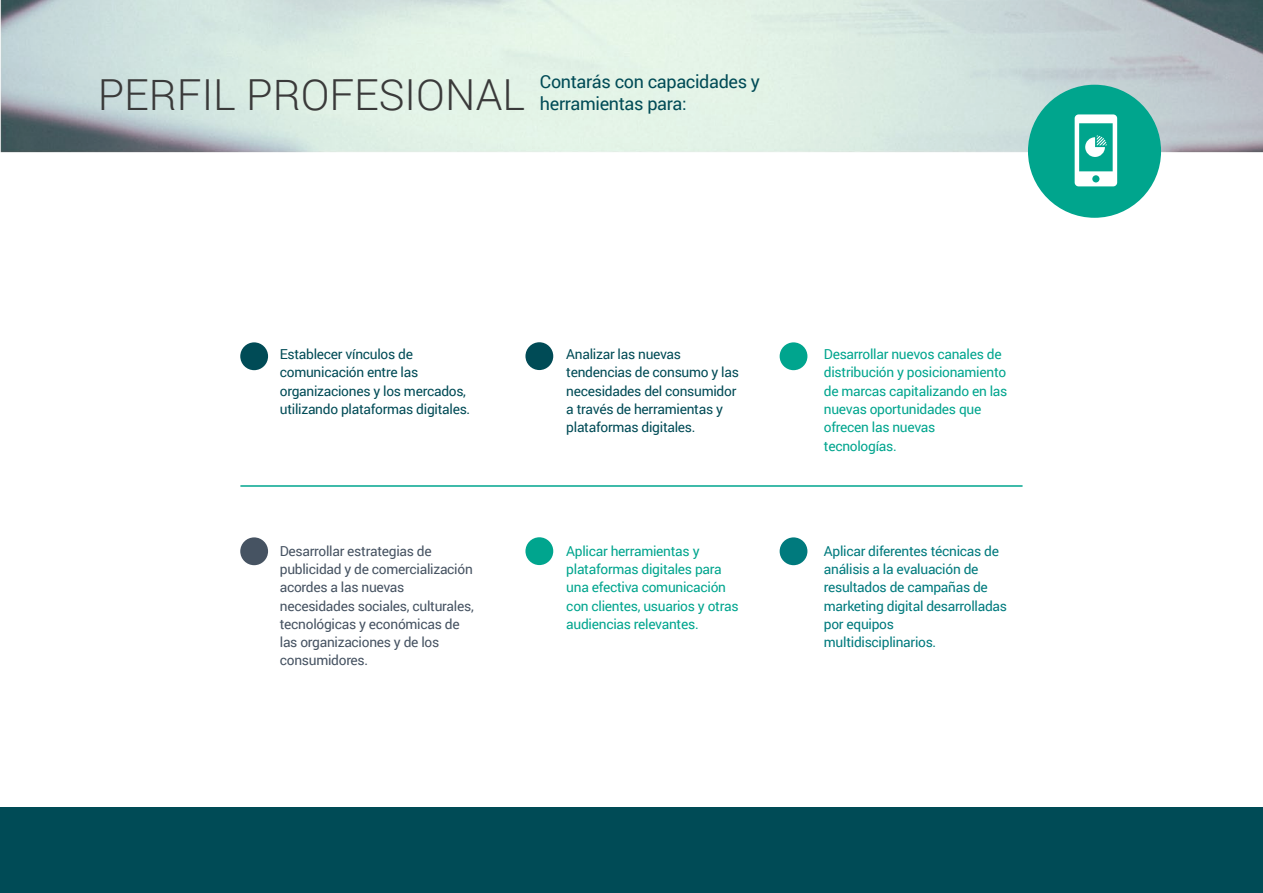
<style>
.page{position:relative;width:1263px;height:893px;background:#fff}
.page>*{position:absolute;margin:0;border:0;box-sizing:border-box;transform-origin:0 0}
.t1{font:300 42.75px "Roboto";color:#3a3a3a}
.t2{font:18px/21.3px "Roboto";letter-spacing:-.02em;color:#004b56}
.t3{font:13.8px/18.3px "Roboto";letter-spacing:-.02em;color:#00a58e}
.t4{font:13.8px/18.3px "Roboto";letter-spacing:-.02em;color:#004b56}
.t5{font:13.8px/18.3px "Roboto";letter-spacing:-.02em;color:#465362}
.t6{font:13.8px/18.3px "Roboto";letter-spacing:-.02em;color:#007a7d}
</style>
<div class="page">
<div style="left:0;top:808px;width:1263px;height:85px;background:#004b56"></div>
<svg style="left:0;top:0;width:1263px;height:151px;background:#ceded8"></svg>
<hr style="left:240px;top:485px;width:782px;height:2px;background:#00a58e">
<div style="left:240px;top:342px;width:28px;height:28px;background:#004b56;border-radius:50%"></div>
<div style="left:525px;top:342px;width:28px;height:28px;background:#004b56;border-radius:50%"></div>
<div style="left:780px;top:342px;width:27px;height:28px;background:#00a58e;border-radius:50%"></div>
<div style="left:240px;top:537px;width:28px;height:28px;background:#465362;border-radius:50%"></div>
<div style="left:525px;top:537px;width:28px;height:28px;background:#00a58e;border-radius:50%"></div>
<div style="left:780px;top:537px;width:27px;height:28px;background:#007a7d;border-radius:50%"></div>
<div style="left:1028px;top:85px;width:133px;height:133px;background:#00a58d;border-radius:50%"></div>
<svg style="left:1075px;top:114px;width:42px;height:72px"></svg>
<h1 class="t1" style="left:98px;top:65px;width:429px">PERFIL PROFESIONAL</h1>
<h2 class="t2" style="left:540px;top:71px;width:221px">Contarás con capacidades y herramientas para:</h2>
<p class="t4" style="left:280px;top:344px;width:192px">Establecer vínculos de comunicación entre las organizaciones y los mercados, utilizando plataformas digitales.</p>
<p class="t4" style="left:566px;top:344px;width:174px">Analizar las nuevas tendencias de consumo y las necesidades del consumidor a través de herramientas y plataformas digitales.</p>
<p class="t3" style="left:824px;top:344px;width:185px">Desarrollar nuevos canales de distribución y posicionamiento de marcas capitalizando en las nuevas oportunidades que ofrecen las nuevas tecnologías.</p>
<p class="t5" style="left:280px;top:541px;width:195px">Desarrollar estrategias de publicidad y de comercialización acordes a las nuevas necesidades sociales, culturales, tecnológicas y económicas de las organizaciones y de los consumidores.</p>
<p class="t3" style="left:566px;top:541px;width:174px">Aplicar herramientas y plataformas digitales para una efectiva comunicación con clientes, usuarios y otras audiencias relevantes.</p>
<p class="t6" style="left:824px;top:541px;width:185px">Aplicar diferentes técnicas de análisis a la evaluación de resultados de campañas de marketing digital desarrolladas por equipos multidisciplinarios.</p>
</div>
